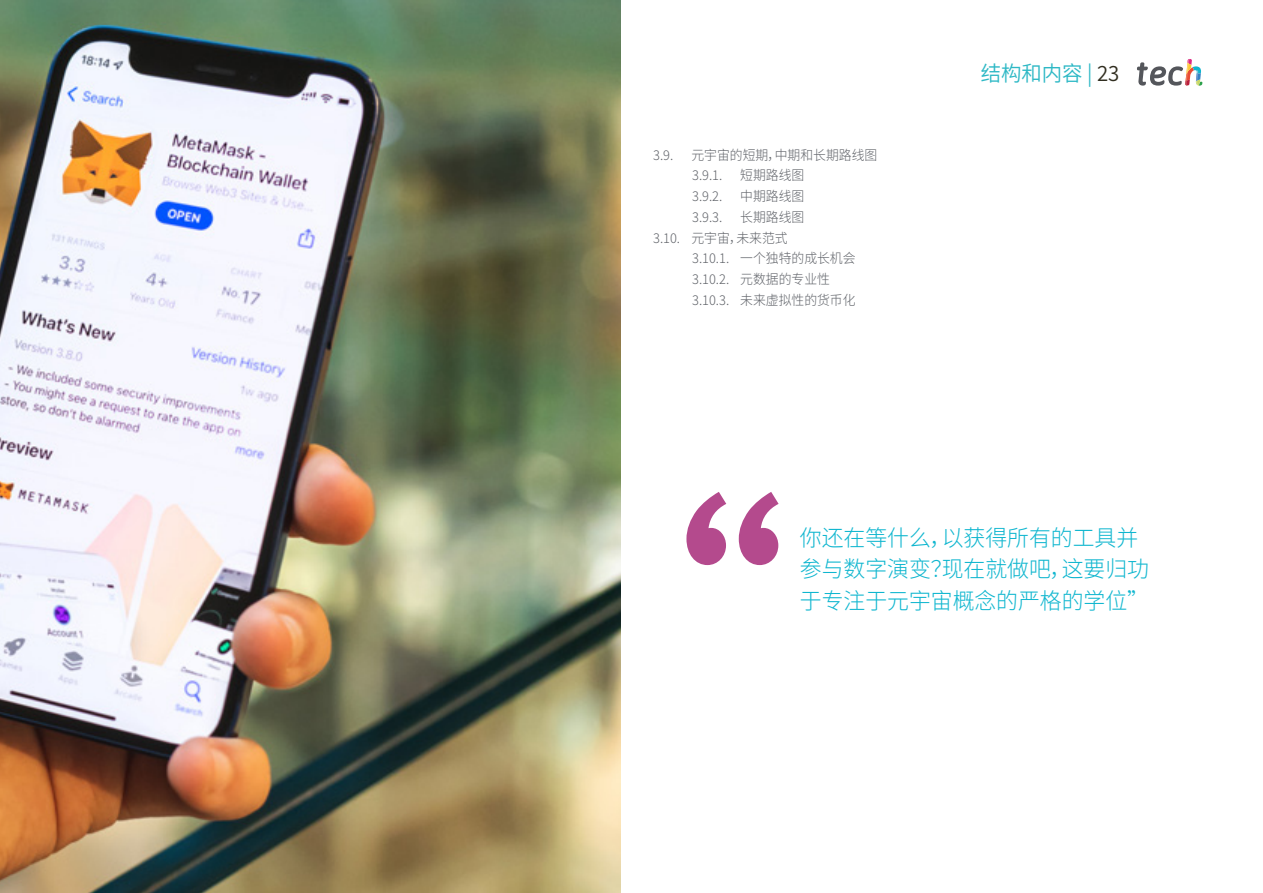
<style>
.page{position:relative;width:1263px;height:893px;background:#fff}
.page>*{position:absolute;margin:0;border:0;box-sizing:border-box;transform-origin:0 0}
.t1{font:300 22.5px/31.5px "Source Han Sans CN";color:#0fb6cf}
.t2{font:21px "Source Han Sans CN";color:#2db8c5}
.t3{font:300 13.5px/20.7px "Source Han Sans CN";color:#61646a;scale:.95 1}
.s1{color:#312e20}
</style>
<div class="page">
<img style="left:0;top:0;width:621px;height:893px">
<svg style="left:686px;top:492px;width:93px;height:73px"></svg>
<svg style="left:1137px;top:59px;width:65px;height:27px"></svg>
<p class="t3" style="left:653px;top:145px;width:23px">3.9.</p>
<p class="t3" style="left:691px;top:145px;width:197px">元宇宙的短期，中期和长期路线图<br>3.9.1.</p>
<p class="t3" style="left:740px;top:165px;width:69px">短期路线图</p>
<p class="t3" style="left:692px;top:186px;width:33px">3.9.2.</p>
<p class="t3" style="left:740px;top:186px;width:69px">中期路线图</p>
<p class="t3" style="left:692px;top:207px;width:33px">3.9.3.</p>
<p class="t3" style="left:653px;top:207px;width:161px;text-indent:87px">长期路线图<br>3.10. 元宇宙，未来范式</p>
<p class="t3" style="left:692px;top:248px;width:174px">3.10.1. 一个独特的成长机会<br>3.10.2. 元数据的专业性<br>3.10.3. 未来虚拟性的货币化</p>
<h2 class="t2" style="left:981px;top:61px;width:140px">结构和内容 | <span class="s1">23</span></h2>
<h1 class="t1" style="left:800px;top:522px;width:351px">你还在等什么，以获得所有的工具并参与数字演变？现在就做吧，这要归功于专注于元宇宙概念的严格的学位”</h1>
</div>
